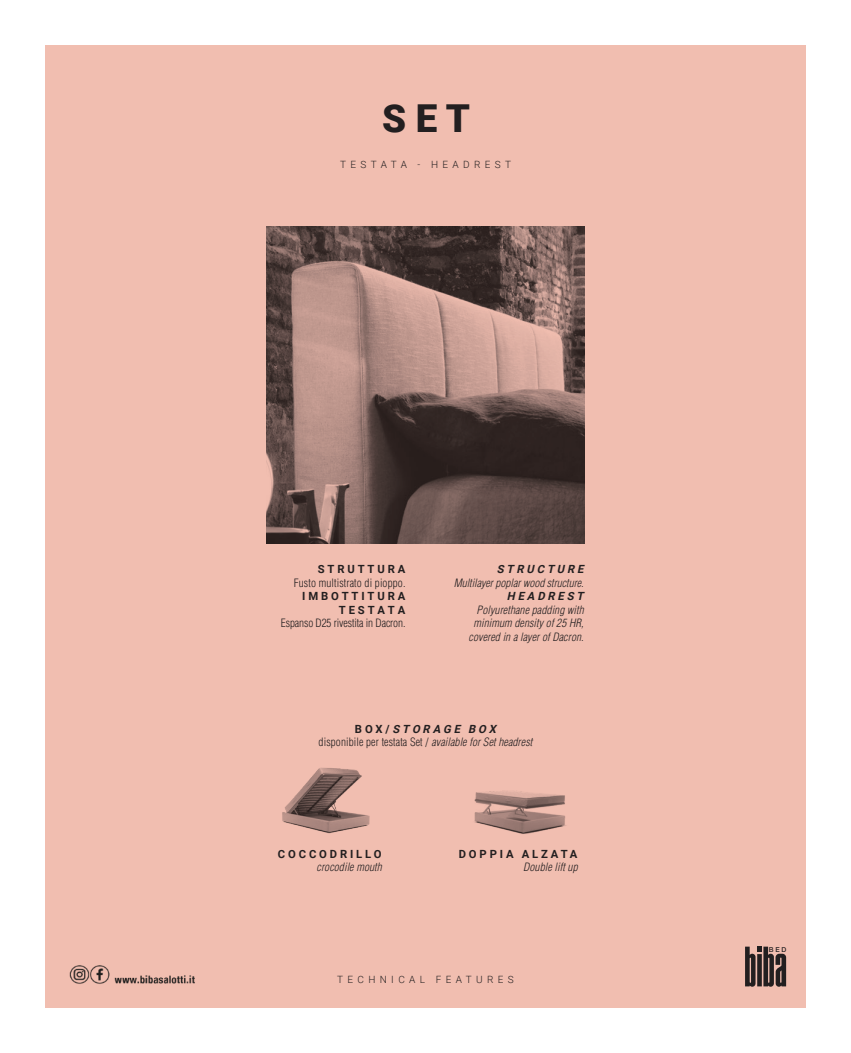
<style>
.page{position:relative;width:851px;height:1053px;background:#fff}
.page>*{position:absolute;margin:0;border:0;box-sizing:border-box;transform-origin:0 0}
.t1{font:900 38.5px "Roboto";color:#231f20}
.Normale{font:italic 300 condensed 11.25px "Helvetica LT Std";color:#231f20}
.Normale-2{font:300 condensed 11.25px "Helvetica LT Std";letter-spacing:.01em;color:#231f20}
.Normale-3{font:700 11.25px "Roboto";letter-spacing:.255em;color:#231f20}
.Normale-4{font:italic 700 11.25px "Roboto";color:#231f20}
.Normale-5{font:300 condensed 11.25px "Helvetica LT Std";letter-spacing:-.01em;color:#231f20}
.t2{font:300 10px "Roboto";letter-spacing:.435em;color:#231f20}
.t3{font:500 6.75px "Helvetica Neue";color:#231f20}
.s1{font-style:normal}
.s2{font-style:italic}
</style>
<div class="page">
<div style="left:45px;top:45px;width:760px;height:962px;background:#f1beb0"></div>
<img style="left:282px;top:767px;width:88px;height:67px">
<img style="left:474px;top:791px;width:92px;height:43px">
<svg style="left:745px;top:946px;width:41px;height:40px"></svg>
<img style="left:69px;top:965px;width:126px;height:19px">
<img style="left:266px;top:227px;width:318px;height:316px">
<p class="t1" style="left:382px;top:91px;width:89px">S E T</p>
<p class="t2" style="left:340px;top:158px;width:172px">TESTATA - HEADREST</p>
<p class="Normale-3" style="left:318px;top:561px;width:89px">STRUTTURA</p>
<p class="Normale-2" style="left:294px;top:575px;width:113px">Fusto multistrato di pioppo.</p>
<p class="Normale-3" style="left:302px;top:588px;width:105px">IMBOTTITURA</p>
<p class="Normale-3" style="left:339px;top:601px;width:68px">TESTATA</p>
<p class="Normale-5" style="left:281px;top:616px;width:126px">Espanso D25 rivestita in Dacron.</p>
<p class="Normale-4" style="left:496px;top:561px;width:91px">STRUCTURE</p>
<p class="Normale" style="left:453px;top:575px;width:134px">Multilayerpoplarwoodstructure.</p>
<p class="Normale-4" style="left:506px;top:588px;width:81px">HEADREST</p>
<p class="Normale" style="left:476px;top:602px;width:111px">Polyurethanepaddingwith</p>
<p class="Normale" style="left:473px;top:616px;width:115px">minimum densityof25HR,</p>
<p class="Normale" style="left:468px;top:629px;width:119px">coveredinalayerofDacron.</p>
<p class="Normale-4" style="left:355px;top:720px;width:146px"><span class="s1">B O X /</span> STORAGE BOX</p>
<p class="Normale-2" style="left:318px;top:735px;width:218px">disponibile per testata Set / <span class="s2">availableforSetheadrest</span></p>
<p class="Normale-3" style="left:278px;top:845px;width:105px">COCCODRILLO</p>
<p class="Normale" style="left:316px;top:859px;width:70px">crocodilemouth</p>
<p class="Normale-3" style="left:458px;top:845px;width:120px">DOPPIA ALZATA</p>
<p class="Normale" style="left:523px;top:859px;width:59px">Doubleliftup</p>
<p class="t2" style="left:337px;top:972px;width:178px">TECHNICAL FEATURES</p>
<p class="t3" style="left:768px;top:945px;width:19px">BED</p>
</div>
